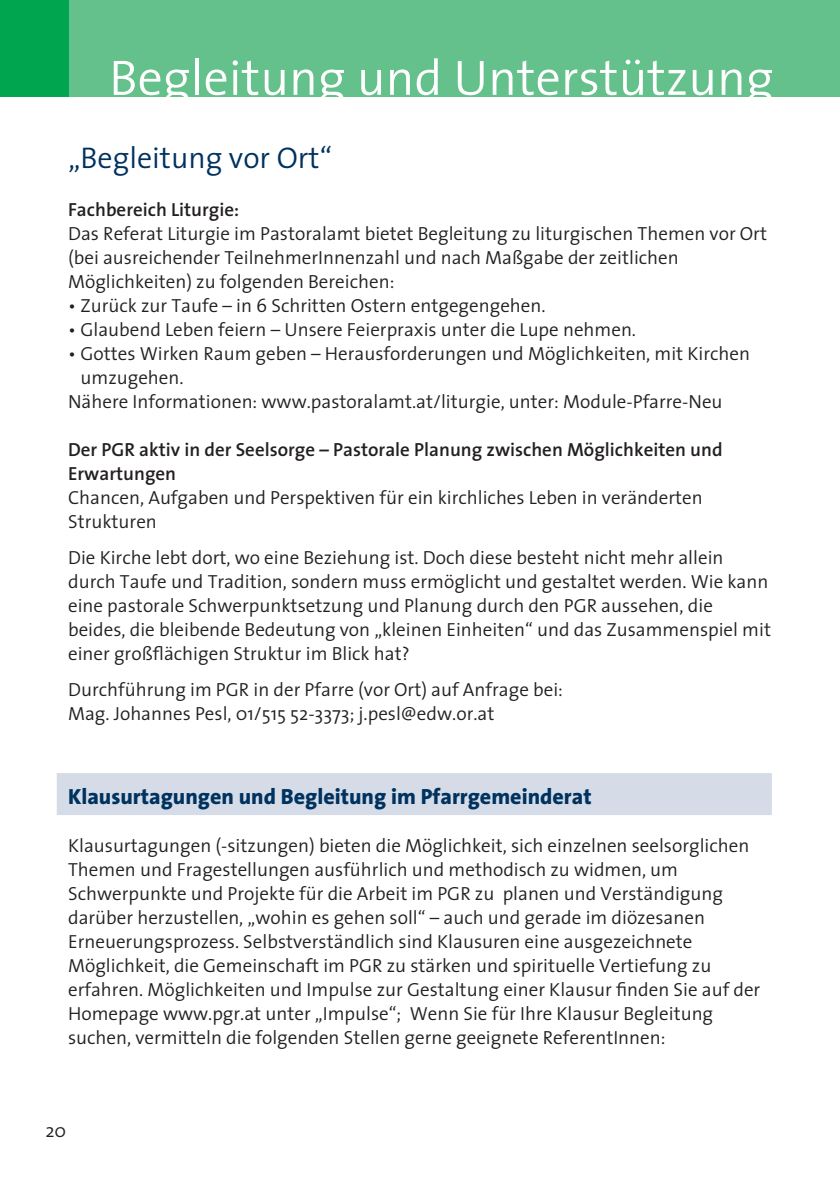
<style>
.page{position:relative;width:840px;height:1191px;background:#fff}
.page>*{position:absolute;margin:0;border:0;box-sizing:border-box;transform-origin:0 0}
.t1{font:300 50px "The Sans";color:#fff}
.t2{font:300 30px "The Sans";color:#00325f}
.t3{font:800 22px "The Sans";color:#00325f}
.t4{font:300 19px/24px "The Sans";color:#231f20}
.t5{font:600 19px/24px "The Sans";color:#231f20}
</style>
<div class="page">
<div style="left:57px;top:773px;width:714px;height:42px;background:#d6dce7"></div>
<div style="left:0;top:0;width:839px;height:96px;background:#65c18b"></div>
<div style="left:0;top:0;width:68px;height:96px;background:#00a54f"></div>
<h1 class="t1" style="left:109px;top:36px;width:665px">Begleitung und Unterstützung</h1>
<h2 class="t2" style="left:68px;top:133px;width:265px">„Begleitung vor Ort“</h2>
<p class="t5" style="left:68px;top:197px;width:173px">Fachbereich Liturgie:</p>
<p class="t4" style="left:68px;top:221px;width:700px">Das Referat Liturgie im Pastoralamt bietet Begleitung zu liturgischen Themen vor Ort (bei ausreichender TeilnehmerInnenzahl und nach Maßgabe der zeitlichen<br>Möglichkeiten) zu folgenden Bereichen:</p>
<p class="t4" style="left:68px;top:293px;width:476px">• Zurück zur Taufe – in 6 Schritten Ostern entgegengehen.</p>
<p class="t4" style="left:68px;top:317px;width:567px">• Glaubend Leben feiern – Unsere Feierpraxis unter die Lupe nehmen.</p>
<p class="t4" style="left:68px;top:341px;width:683px">• Gottes Wirken Raum geben – Herausforderungen und Möglichkeiten, mit Kirchen</p>
<p class="t4" style="left:80px;top:365px;width:102px">umzugehen.</p>
<p class="t4" style="left:68px;top:389px;width:655px">Nähere Informationen: www.pastoralamt.at/liturgie, unter: Module-Pfarre-Neu</p>
<p class="t5" style="left:68px;top:437px;width:655px">Der PGR aktiv in der Seelsorge – Pastorale Planung zwischen Möglichkeiten und<br>Erwartungen</p>
<p class="t4" style="left:68px;top:485px;width:635px">Chancen, Aufgaben und Perspektiven für ein kirchliches Leben in veränderten<br>Strukturen</p>
<p class="t4" style="left:68px;top:545px;width:704px">Die Kirche lebt dort, wo eine Beziehung ist. Doch diese besteht nicht mehr allein durch Taufe und Tradition, sondern muss ermöglicht und gestaltet werden. Wie kann eine pastorale Schwerpunktsetzung und Planung durch den PGR aussehen, die beides, die bleibende Bedeutung von „kleinen Einheiten“ und das Zusammenspiel mit einer großflächigen Struktur im Blick hat?</p>
<p class="t4" style="left:68px;top:677px;width:496px">Durchführung im PGR in der Pfarre (vor Ort) auf Anfrage bei:<br>Mag. Johannes Pesl, 01/515 52-3373; j.pesl@edw.or.at</p>
<p class="t3" style="left:68px;top:778px;width:524px">Klausurtagungen und Begleitung im Pfarrgemeinderat</p>
<p class="t4" style="left:68px;top:833px;width:693px">Klausurtagungen (-sitzungen) bieten die Möglichkeit, sich einzelnen seelsorglichen Themen und Fragestellungen ausführlich und methodisch zu widmen, um Schwerpunkte und Projekte für die Arbeit im PGR zu planen und Verständigung darüber herzustellen, „wohin es gehen soll“ – auch und gerade im diözesanen Erneuerungsprozess. Selbstverständlich sind Klausuren eine ausgezeichnete Möglichkeit, die Gemeinschaft im PGR zu stärken und spirituelle Vertiefung zu erfahren. Möglichkeiten und Impulse zur Gestaltung einer Klausur finden Sie auf der Homepage www.pgr.at unter „Impulse“; Wenn Sie für Ihre Klausur Begleitung suchen, vermitteln die folgenden Stellen gerne geeignete ReferentInnen:</p>
<p class="t4" style="left:45px;top:1117px;width:22px">20</p>
</div>
